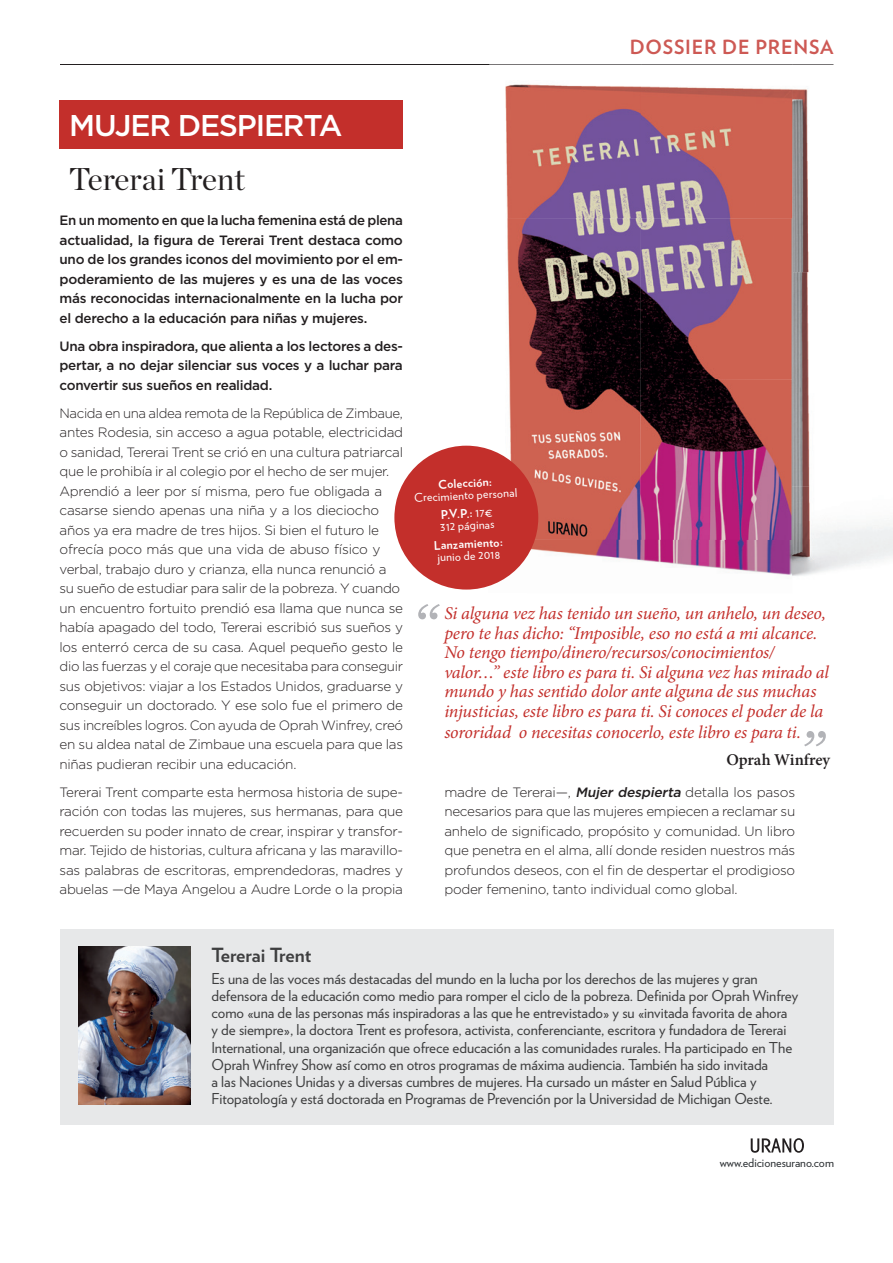
<style>
.page{position:relative;width:893px;height:1263px;background:#fff}
.page>*{position:absolute;margin:0;border:0;box-sizing:border-box;transform-origin:0 0}
.t1{font:31.5px "Chronicle Display";color:#231f20}
.t2{font:500 30px "Gotham HTF";letter-spacing:-.04em;color:#fff}
.t3{font:700 19.5px "Verlag";letter-spacing:.04em;color:#cd5954}
.t4{font:700 19.5px "Verlag";letter-spacing:-.005em;color:#3e3e3f}
.t5{font:italic 18px/19.8px "Minion Pro";letter-spacing:-.015em;color:#c32f2b}
.t6{font:600 16.5px "Minion Pro";color:#231f20}
.t7{font:15px/17.2px "Verlag";letter-spacing:-.005em;color:#3e3e3f}
.t8{font:300 13.5px/19.5px "Gotham";letter-spacing:-.02em;color:#231f20;text-align:justify}
.t9{font:500 13.5px/19.5px "Gotham";letter-spacing:-.02em;color:#231f20;text-align:justify}
.t10{font:12px/18.5px "Verlag";color:#fff;text-align:center}
.t11{font:700 12px "Verlag";color:#fff}
.t12{font:12px "Verlag";color:#2c3033}
.s1{font-weight:700}
.s2{font-weight:500;font-style:italic}
</style>
<div class="page">
<hr style="left:60px;top:64px;width:773px;height:1px;background:#231f20">
<div style="left:60px;top:929px;width:773px;height:196px;background:#e7e8e9"></div>
<img style="left:488px;top:64px;width:405px;height:523px">
<img style="left:489px;top:64px;width:344px;height:1px">
<div style="left:60px;top:100px;width:343px;height:49px;background:#c32f2b"></div>
<div style="left:394px;top:446px;width:144px;height:144px;background:#c32f2b;border-radius:50%"></div>
<svg style="left:751px;top:1138px;width:53px;height:15px"></svg>
<img style="left:79px;top:947px;width:111px;height:157px">
<svg style="left:418px;top:604px;width:22px;height:15px"></svg>
<svg style="left:804px;top:731px;width:22px;height:15px"></svg>
<h3 class="t3" style="left:630px;top:32px;width:205px">DOSSIER DE PRENSA</h3>
<h2 class="t2" style="left:69px;top:108px;width:275px">MUJER DESPIERTA</h2>
<h1 class="t1" style="left:69px;top:155px;width:177px">Tererai Trent</h1>
<p class="t9" style="left:60px;top:210px;width:345px">En un momento en que la lucha femenina está de plena actualidad, la figura de Tererai Trent destaca como uno de los grandes iconos del movimiento por el em&shy;poderamiento de las mujeres y es una de las voces más reconocidas internacionalmente en la lucha por el derecho a la educación para niñas y mujeres.</p>
<p class="t9" style="left:60px;top:336px;width:345px">Una obra inspiradora, que alienta a los lectores a des&shy;pertar, a no dejar silenciar sus voces y a luchar para convertir sus sueños en realidad.</p>
<p class="t8" style="left:60px;top:403px;width:345px;text-align:left">Nacida en una aldea remota de la República de Zimbaue, antes Rodesia, sin acceso a agua potable, electricidad o sanidad, Tererai Trent se crió en una cultura patriarcal que le prohibía ir al colegio por el hecho de ser mujer.<br>Aprendió a leer por sí misma, pero fue obligada a casarse siendo apenas una niña y a los dieciocho años ya era madre de tres hijos. Si bien el futuro le ofrecía poco más que una vida de abuso físico y verbal, trabajo duro y crianza, ella nunca renunció a su sueño de estudiar para salir de la pobreza. Y cuando un encuentro fortuito prendió esa llama que nunca se había apagado del todo, Tererai escribió sus sueños y los enterró cerca de su casa. Aquel pequeño gesto le dio las fuerzas y el coraje que necesitaba para conseguir sus objetivos: viajar a los Estados Unidos, graduarse y conseguir un doctorado. Y ese solo fue el primero de sus increíbles logros. Con ayuda de Oprah Winfrey, creó en su aldea natal de Zimbaue una escuela para que las niñas pudieran recibir una educación.</p>
<p class="t8" style="left:60px;top:782px;width:345px">Tererai Trent comparte esta hermosa historia de supe&shy;ración con todas las mujeres, sus hermanas, para que recuerden su poder innato de crear, inspirar y transfor&shy;mar. Tejido de historias, cultura africana y las maravillo&shy;sas palabras de escritoras, emprendedoras, madres y abuelas —de Maya Angelou a Audre Lorde o la propia</p>
<p class="t11" style="left:438px;top:475px;width:55px;rotate:-3deg">Colección:</p>
<p class="t10" style="left:414px;top:488px;width:104px;rotate:-3deg">Crecimiento personal<br><span class="s1">P.V.P.:</span> 17€</p>
<p class="t10" style="left:440px;top:517px;width:56px;rotate:-3deg">312 páginas</p>
<p class="t11" style="left:433px;top:536px;width:70px;rotate:-3deg">Lanzamiento:</p>
<p class="t10" style="left:437px;top:547px;width:64px;rotate:-3deg">junio de 2018</p>
<p class="t5" style="left:444px;top:603px;width:386px">Si alguna vez has tenido un sueño, un anhelo, un deseo, pero te has dicho: “Imposible, eso no está a mi alcance.<br>No tengo tiempo/dinero/recursos/conocimientos/ valor…” este libro es para ti. Si alguna vez has mirado al mundo y has sentido dolor ante alguna de sus muchas injusticias, este libro es para ti. Si conoces el poder de la sororidad o necesitas conocerlo, este libro es para ti.</p>
<p class="t6" style="left:726px;top:748px;width:105px">Oprah Winfrey</p>
<p class="t8" style="left:444px;top:782px;width:352px">madre de Tererai—, <span class="s2">Mujer despierta</span> detalla los pasos necesarios para que las mujeres empiecen a reclamar su anhelo de significado, propósito y comunidad. Un libro que penetra en el alma, allí donde residen nuestros más profundos deseos, con el fin de despertar el prodigioso poder femenino, tanto individual como global.</p>
<h3 class="t4" style="left:212px;top:940px;width:101px">Tererai Trent</h3>
<p class="t7" style="left:212px;top:969px;width:588px">Es una de las voces más destacadas del mundo en la lucha por los derechos de las mujeres y gran defensora de la educación como medio para romper el ciclo de la pobreza. Definida por Oprah Winfrey como «una de las personas más inspiradoras a las que he entrevistado» y su «invitada favorita de ahora<br>y de siempre», la doctora Trent es profesora, activista, conferenciante, escritora y fundadora de Tererai International, una organización que ofrece educación a las comunidades rurales. Ha participado en The Oprah Winfrey Show así como en otros programas de máxima audiencia. También ha sido invitada<br>a las Naciones Unidas y a diversas cumbres de mujeres. Ha cursado un máster en Salud Pública y Fitopatología y está doctorada en Programas de Prevención por la Universidad de Michigan Oeste.</p>
<p class="t12" style="left:720px;top:1154px;width:116px">www.edicionesurano.com</p>
</div>
